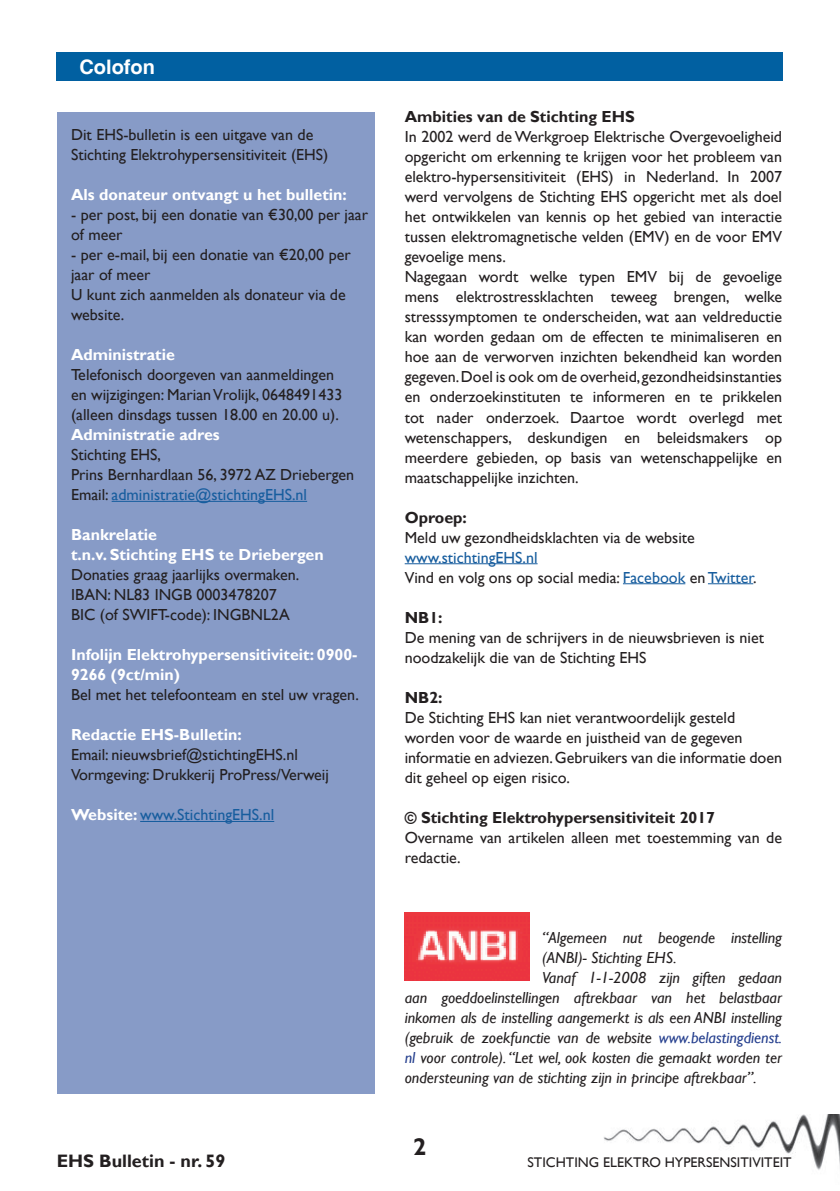
<style>
.page{position:relative;width:840px;height:1191px;background:#fff}
.page>*{position:absolute;margin:0;border:0;box-sizing:border-box;transform-origin:0 0}
.t1{font:700 24px "Gill Sans";color:#231f20}
.t2{font:700 20px "Helvetica";color:#fff}
.t3{font:700 18px "Gill Sans";color:#231f20}
.t4{font:16px/20px "Gill Sans";color:#231f20}
.t5{font:italic 16px "Gill Sans";color:#231f20}
.t6{font:700 16px/20px "Gill Sans";color:#fff}
.t7{font:16px/20px "Gill Sans";color:#175d9e}
.t8{font:700 16px "Gill Sans";color:#231f20}
.t9{font:14px "Gill Sans";color:#231f20}
.s1{color:#175d9e}
.s2{font-weight:700;color:#fff}
.s3{color:#231f20}
.s4{color:#253f8e}
</style>
<div class="page">
<img style="left:603px;top:1114px;width:236px;height:56px">
<div style="left:57px;top:52px;width:725px;height:29px;background:#0160a1"></div>
<div style="left:57px;top:112px;width:317px;height:981px;background:#879bc7"></div>
<hr style="left:112px;top:501px;width:195px;height:1px;background:#175d9e">
<hr style="left:140px;top:821px;width:134px;height:1px;background:#175d9e">
<hr style="left:404px;top:563px;width:133px;height:1px;background:#175d9e">
<hr style="left:622px;top:583px;width:63px;height:1px;background:#175d9e">
<hr style="left:707px;top:583px;width:45px;height:1px;background:#175d9e">
<img style="left:404px;top:912px;width:124px;height:68px">
<p class="t2" style="left:79px;top:59px;width:77px">Colofon</p>
<p class="t4" style="left:71px;top:126px;width:259px">Dit EHS-bulletin is een uitgave van de<br>Stichting Elektrohypersensitiviteit (EHS)</p>
<p class="t6" style="left:71px;top:186px;width:277px">Als donateur ontvangt u het bulletin:</p>
<p class="t4" style="left:71px;top:206px;width:298px">- per post, bij een donatie van €30,00 per jaar of meer</p>
<p class="t4" style="left:71px;top:246px;width:281px">- per e-mail, bij een donatie van €20,00 per jaar of meer<br>U kunt zich aanmelden als donateur via de website.</p>
<p class="t6" style="left:71px;top:346px;width:105px">Administratie</p>
<p class="t4" style="left:71px;top:366px;width:273px">Telefonisch doorgeven van aanmeldingen en wijzigingen: Marian Vrolijk, 0648491433 (alleen dinsdags tussen 18.00 en 20.00 u).</p>
<p class="t6" style="left:71px;top:426px;width:150px">Administratie adres</p>
<p class="t4" style="left:71px;top:446px;width:284px">Stichting EHS,<br>Prins Bernhardlaan 56, 3972 AZ Driebergen<br>Email: <span class="s1">administratie@stichtingEHS.nl</span></p>
<p class="t6" style="left:71px;top:526px;width:254px">Bankrelatie<br>t.n.v. Stichting EHS te Driebergen</p>
<p class="t4" style="left:71px;top:566px;width:230px">Donaties graag jaarlijks overmaken.<br>IBAN: NL83 INGB 0003478207<br>BIC (of SWIFT-code): INGBNL2A</p>
<p class="t6" style="left:71px;top:646px;width:288px">Infolijn Elektrohypersensitiviteit: 0900-<br>9266 (9ct/min)</p>
<p class="t4" style="left:71px;top:686px;width:289px">Bel met het telefoonteam en stel uw vragen.</p>
<p class="t6" style="left:71px;top:726px;width:172px">Redactie EHS-Bulletin:</p>
<p class="t4" style="left:71px;top:746px;width:259px">Email: nieuwsbrief@stichtingEHS.nl<br>Vormgeving: Drukkerij ProPress/Verweij</p>
<p class="t7" style="left:71px;top:806px;width:204px"><span class="s2">Website:</span> www.StichtingEHS.nl</p>
<p class="t8" style="left:404px;top:110px;width:231px">Ambities van de Stichting EHS</p>
<p class="t4" style="left:404px;top:128px;width:379px">In 2002 werd de Werkgroep Elektrische Overgevoeligheid opgericht om erkenning te krijgen voor het probleem van elektro-hypersensitiviteit (EHS) in Nederland. In 2007 werd vervolgens de Stichting EHS opgericht met als doel het ontwikkelen van kennis op het gebied van interactie tussen elektromagnetische velden (EMV) en de voor EMV gevoelige mens.<br>Nagegaan wordt welke typen EMV bij de gevoelige mens elektrostressklachten teweeg brengen, welke stresssymptomen te onderscheiden, wat aan veldreductie kan worden gedaan om de effecten te minimaliseren en hoe aan de verworven inzichten bekendheid kan worden gegeven. Doel is ook om de overheid, gezondheidsinstanties en onderzoekinstituten te informeren en te prikkelen tot nader onderzoek. Daartoe wordt overlegd met wetenschappers, deskundigen en beleidsmakers op meerdere gebieden, op basis van wetenschappelijke en maatschappelijke inzichten.</p>
<p class="t8" style="left:404px;top:510px;width:64px">Oproep:</p>
<p class="t4" style="left:404px;top:528px;width:291px">Meld uw gezondheidsklachten via de website</p>
<p class="t7" style="left:404px;top:548px;width:353px">www.stichtingEHS.nl<br><span class="s3">Vind en volg ons op social media:</span> Facebook <span class="s3">en</span> Twitter<span class="s3">.</span></p>
<p class="t8" style="left:404px;top:610px;width:39px">NB1:</p>
<p class="t4" style="left:404px;top:628px;width:360px">De mening van de schrijvers in de nieuwsbrieven is niet noodzakelijk die van de Stichting EHS</p>
<p class="t8" style="left:404px;top:690px;width:39px">NB2:</p>
<p class="t4" style="left:404px;top:708px;width:379px">De Stichting EHS kan niet verantwoordelijk gesteld worden voor de waarde en juistheid van de gegeven informatie en adviezen. Gebruikers van die informatie doen dit geheel op eigen risico.</p>
<p class="t8" style="left:404px;top:810px;width:311px">© Stichting Elektrohypersensitiviteit 2017</p>
<p class="t4" style="left:404px;top:828px;width:379px">Overname van artikelen alleen met toestemming van de redactie.</p>
<p class="t5" style="left:541px;top:930px;width:241px">“Algemeen nut beogende instelling</p>
<p class="t5" style="left:541px;top:950px;width:136px">(ANBI)- Stichting EHS.</p>
<p class="t5" style="left:541px;top:970px;width:241px">Vanaf 1-1-2008 zijn giften gedaan</p>
<p class="t5" style="left:404px;top:990px;width:378px">aan goeddoelinstellingen aftrekbaar van het belastbaar</p>
<p class="t5" style="left:404px;top:1010px;width:378px">inkomen als de instelling aangemerkt is als een ANBI instelling</p>
<p class="t5" style="left:404px;top:1030px;width:378px">(gebruik de zoekfunctie van de website <span class="s4">www.belastingdienst.</span></p>
<p class="t5" style="left:404px;top:1050px;width:378px"><span class="s4">nl</span> voor controle). “Let wel, ook kosten die gemaakt worden ter</p>
<p class="t5" style="left:404px;top:1070px;width:353px">ondersteuning van de stichting zijn in principe aftrekbaar”.</p>
<h1 class="t1" style="left:413px;top:1137px;width:15px">2</h1>
<p class="t3" style="left:57px;top:1149px;width:170px">EHS Bulletin - nr. 59</p>
<p class="t9" style="left:527px;top:1153px;width:265px">STICHTING ELEKTRO HYPERSENSITIVITEIT</p>
</div>
